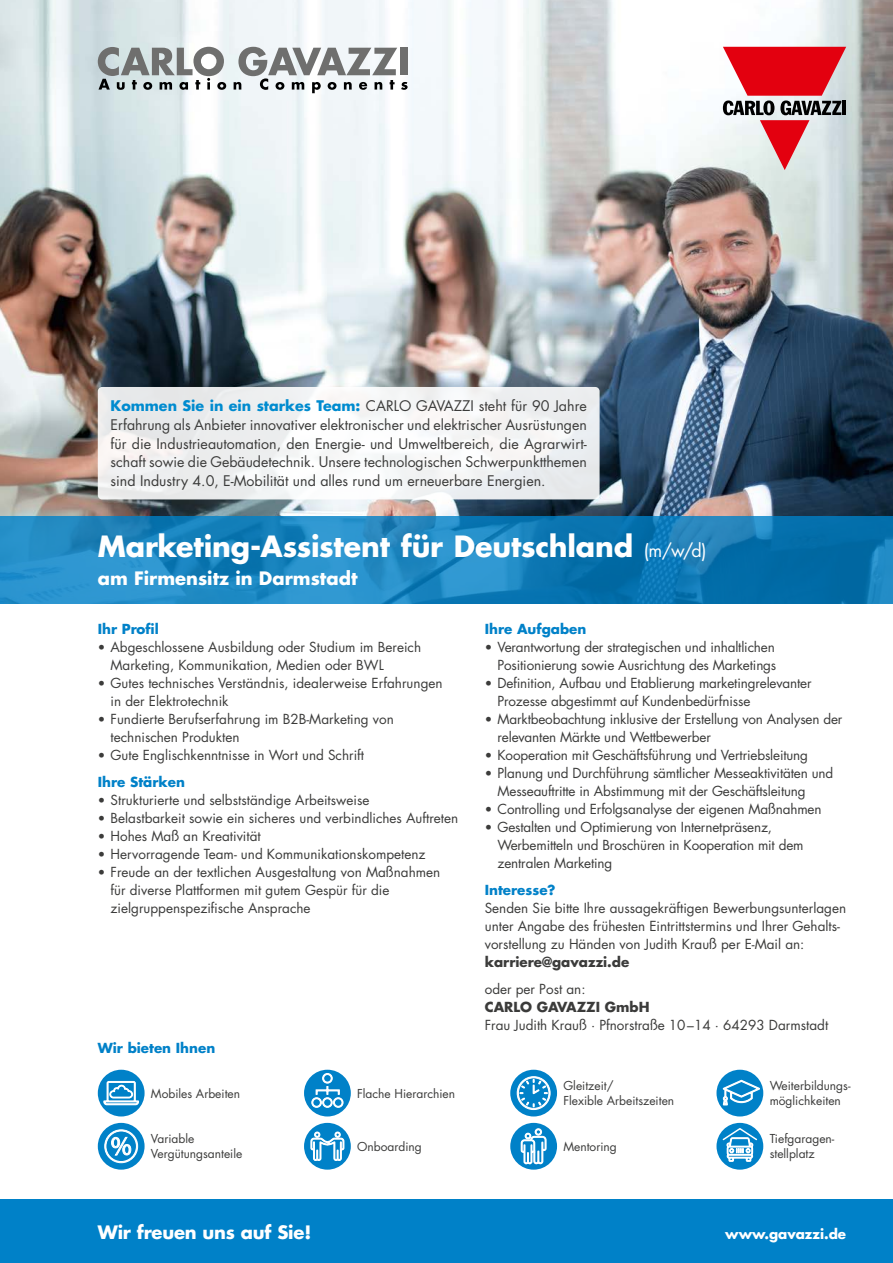
<style>
.page{position:relative;width:893px;height:1263px;background:#fff}
.page>*{position:absolute;margin:0;border:0;box-sizing:border-box;transform-origin:0 0}
.t1{font:700 28.5px "Futura Std";letter-spacing:-.01em;color:#fff}
.t2{font:700 18px "Futura Std";color:#fff}
.t3{font:14.25px/18.8px "Futura Std";color:#3b3b3a;text-align:justify}
.t4{font:13.5px/18px "Futura Std";color:#3b3b3a}
.t5{font:700 13.5px "Futura Std";color:#0081c8}
.t6{font:700 13.5px "Futura Std";color:#3b3b3a}
.t7{font:700 13.5px "Futura Std";color:#fff}
.t8{font:12px/15px "Futura Std";color:#3b3b3a}
.s1{font-weight:700;color:#008bcf}
.s2{font-weight:400;font-size:18px}
.s3{font-size:12.75px}
.s4{font-weight:700;color:#0081c8}
</style>
<div class="page">
<img style="left:0;top:0;width:893px;height:517px">
<svg style="left:0;top:517px;width:893px;height:87px;background:#1781bb"></svg>
<svg style="left:723px;top:47px;width:123px;height:123px;background:#d47d84"></svg>
<hr style="left:842px;top:101px;width:4px;height:14px;background:#000">
<svg style="left:98px;top:47px;width:128px;height:43px"></svg>
<svg style="left:234px;top:47px;width:174px;height:46px"></svg>
<div style="left:0;top:1199px;width:893px;height:64px;background:#0081c8"></div>
<div style="left:98px;top:1070px;width:47px;height:46px;background:#0081c8;border-radius:50%"></div>
<svg style="left:103px;top:1081px;width:36px;height:24px"></svg>
<div style="left:98px;top:1123px;width:47px;height:47px;background:#0081c8;border-radius:50%"></div>
<svg style="left:104px;top:1129px;width:34px;height:34px"></svg>
<div style="left:304px;top:1070px;width:47px;height:46px;background:#0081c8;border-radius:50%"></div>
<svg style="left:311px;top:1073px;width:32px;height:35px"></svg>
<div style="left:304px;top:1123px;width:47px;height:47px;background:#0081c8;border-radius:50%"></div>
<svg style="left:311px;top:1132px;width:33px;height:29px"></svg>
<div style="left:510px;top:1070px;width:47px;height:46px;background:#0081c8;border-radius:50%"></div>
<svg style="left:517px;top:1076px;width:33px;height:34px"></svg>
<div style="left:510px;top:1123px;width:47px;height:47px;background:#0081c8;border-radius:50%"></div>
<svg style="left:521px;top:1128px;width:25px;height:36px"></svg>
<div style="left:716px;top:1070px;width:47px;height:46px;background:#0081c8;border-radius:50%"></div>
<svg style="left:723px;top:1080px;width:37px;height:28px"></svg>
<div style="left:716px;top:1123px;width:47px;height:47px;background:#0081c8;border-radius:50%"></div>
<svg style="left:721px;top:1127px;width:37px;height:35px"></svg>
<div style="left:98px;top:387px;width:502px;height:112px;background:linear-gradient(to right,#f0f0f0,#f3f5f6);border-radius:4px"></div>
<p class="t3" style="left:111px;top:397px;width:478px"><span class="s1">Kommen Sie in ein starkes Team:</span> CARLO GAVAZZI steht für 90 Jahre Erfahrung als Anbieter innovativer elektronischer und elektrischer Ausrüstungen für die Industrieautomation, den Energie- und Umweltbereich, die Agrarwirt&shy;schaft sowie die Gebäudetechnik. Unsere technologischen Schwerpunktthemen sind Industry 4.0, E-Mobilität und alles rund um erneuerbare Energien.</p>
<h1 class="t1" style="left:98px;top:527px;width:610px">Marketing-Assistent für Deutschland <span class="s2">(m/w/d)</span></h1>
<h2 class="t2" style="left:98px;top:566px;width:261px">am Firmensitz in Darmstadt</h2>
<p class="t5" style="left:98px;top:620px;width:63px">Ihr Profil</p>
<p class="t4" style="left:111px;top:638px;width:312px;text-indent:-13px"><span class="s3">•</span> Abgeschlossene Ausbildung oder Studium im Bereich<br>Marketing, Kommunikation, Medien oder BWL</p>
<p class="t4" style="left:111px;top:674px;width:334px;text-indent:-13px"><span class="s3">•</span> Gutes technisches Verständnis, idealerweise Erfahrungen in der Elektrotechnik</p>
<p class="t4" style="left:111px;top:710px;width:285px;text-indent:-13px"><span class="s3">•</span> Fundierte Berufserfahrung im B2B-Marketing von technischen Produkten</p>
<p class="t4" style="left:98px;top:742px;width:268px;line-height:27px"><span class="s3">•</span> Gute Englischkenntnisse in Wort und Schrift<br><span class="s4">Ihre Stärken</span></p>
<p class="t4" style="left:98px;top:791px;width:273px"><span class="s3">•</span> Strukturierte und selbstständige Arbeitsweise</p>
<p class="t4" style="left:98px;top:809px;width:362px"><span class="s3">•</span> Belastbarkeit sowie ein sicheres und verbindliches Auftreten</p>
<p class="t4" style="left:98px;top:827px;width:164px"><span class="s3">•</span> Hohes Maß an Kreativität</p>
<p class="t4" style="left:98px;top:845px;width:329px"><span class="s3">•</span> Hervorragende Team- und Kommunikationskompetenz</p>
<p class="t4" style="left:111px;top:863px;width:331px;text-indent:-13px"><span class="s3">•</span> Freude an der textlichen Ausgestaltung von Maßnahmen für diverse Plattformen mit gutem Gespür für die zielgruppenspezifische Ansprache</p>
<p class="t5" style="left:98px;top:1039px;width:119px">Wir bieten Ihnen</p>
<p class="t8" style="left:151px;top:1086px;width:91px">Mobiles Arbeiten</p>
<p class="t8" style="left:151px;top:1131px;width:93px">Variable<br>Vergütungsanteile</p>
<p class="t8" style="left:357px;top:1086px;width:100px">Flache Hierarchien</p>
<p class="t8" style="left:357px;top:1139px;width:66px">Onboarding</p>
<p class="t5" style="left:485px;top:620px;width:103px">Ihre Aufgaben</p>
<p class="t4" style="left:485px;top:638px;width:293px;text-align:right"><span class="s3">•</span> Verantwortung der strategischen und inhaltlichen<br>Positionierung sowie Ausrichtung des Marketings</p>
<p class="t4" style="left:497px;top:674px;width:316px;text-indent:-13px"><span class="s3">•</span> Definition, Aufbau und Etablierung marketingrelevanter<br>Prozesse abgestimmt auf Kundenbedürfnisse</p>
<p class="t4" style="left:497px;top:710px;width:346px;text-indent:-13px"><span class="s3">•</span> Marktbeobachtung inklusive der Erstellung von Analysen der relevanten Märkte und Wettbewerber</p>
<p class="t4" style="left:485px;top:746px;width:325px"><span class="s3">•</span> Kooperation mit Geschäftsführung und Vertriebsleitung</p>
<p class="t4" style="left:497px;top:764px;width:337px;text-indent:-13px"><span class="s3">•</span> Planung und Durchführung sämtlicher Messeaktivitäten und<br>Messeauftritte in Abstimmung mit der Geschäftsleitung</p>
<p class="t4" style="left:485px;top:800px;width:338px"><span class="s3">•</span> Controlling und Erfolgsanalyse der eigenen Maßnahmen</p>
<p class="t4" style="left:497px;top:818px;width:308px;text-indent:-13px"><span class="s3">•</span> Gestalten und Optimierung von Internetpräsenz,<br>Werbemitteln und Broschüren in Kooperation mit dem zentralen Marketing</p>
<p class="t5" style="left:485px;top:881px;width:72px">Interesse?</p>
<p class="t4" style="left:485px;top:899px;width:363px">Senden Sie bitte Ihre aussagekräftigen Bewerbungsunterlagen unter Angabe des frühesten Eintrittstermins und Ihrer Gehalts&shy;vorstellung zu Händen von Judith Krauß per E-Mail an:</p>
<p class="t6" style="left:485px;top:953px;width:146px">karriere@gavazzi.de</p>
<p class="t4" style="left:485px;top:980px;width:102px">oder per Post an:</p>
<p class="t6" style="left:485px;top:998px;width:166px">CARLO GAVAZZI GmbH</p>
<p class="t4" style="left:485px;top:1016px;width:345px">Frau Judith Krauß · Pfnorstraße 10–14 · 64293 Darmstadt</p>
<p class="t8" style="left:563px;top:1078px;width:112px">Gleitzeit/<br>Flexible Arbeitszeiten</p>
<p class="t8" style="left:563px;top:1139px;width:55px">Mentoring</p>
<p class="t8" style="left:770px;top:1078px;width:82px">Weiterbildungs&shy;möglichkeiten</p>
<p class="t8" style="left:770px;top:1131px;width:66px">Tiefgaragen&shy;stellplatz</p>
<h2 class="t2" style="left:98px;top:1220px;width:215px">Wir freuen uns auf Sie!</h2>
<p class="t7" style="left:725px;top:1224px;width:122px">www.gavazzi.de</p>
</div>
